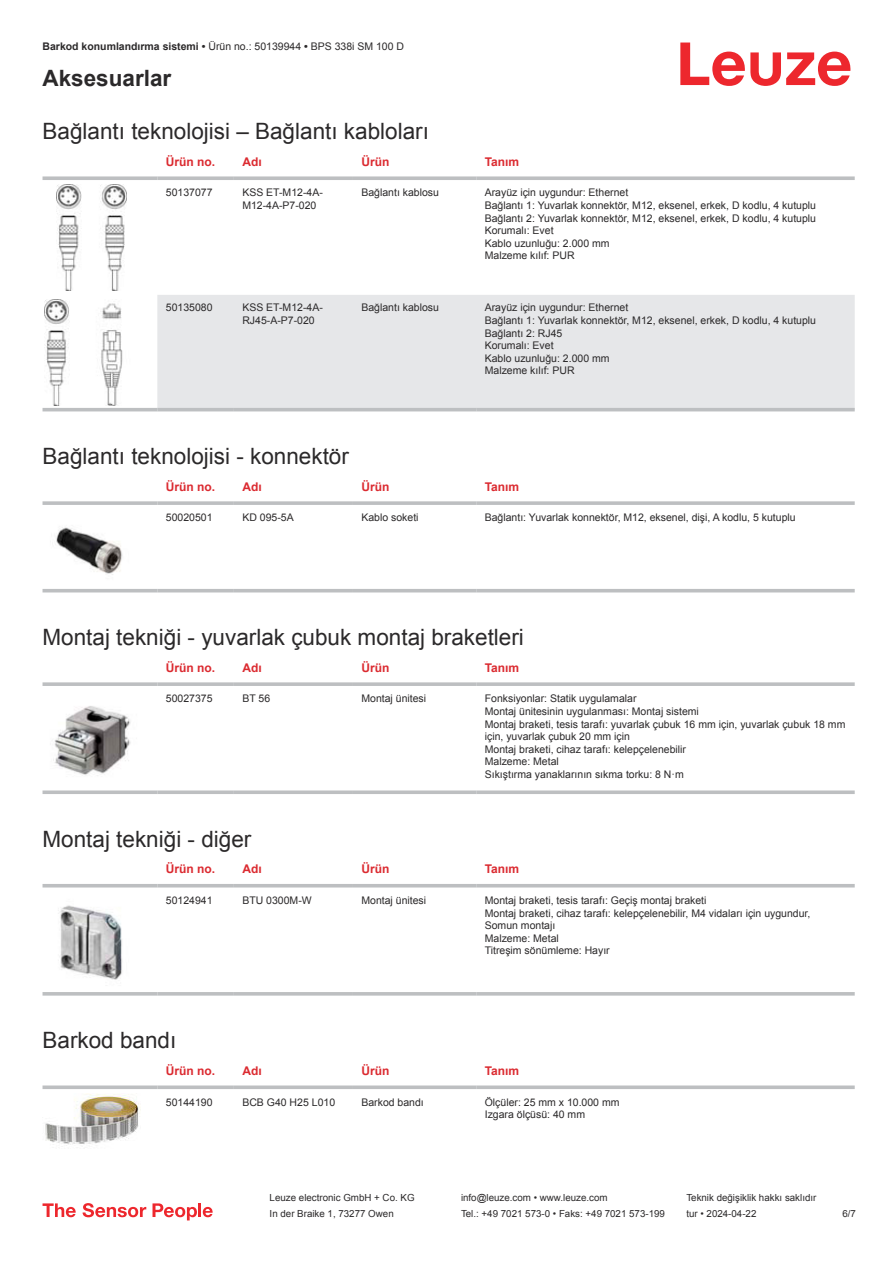
<style>
.page{position:relative;width:893px;height:1263px;background:#fff}
.page>*{position:absolute;margin:0;border:0;box-sizing:border-box;transform-origin:0 0}
.t1{font:22.5px "Arial";color:#2b292a}
.t2{font:700 22.5px "Arial";color:#2b292a}
.t3{font:700 12px "Arial";color:#db2a30}
.t4{font:10.5px/12.6px "Arial";color:#2b292a}
.t5{font:9.75px "Arial";color:#2b292a}
.s1{font-weight:700}
</style>
<div class="page">
<svg style="left:680px;top:43px;width:170px;height:43px"></svg>
<svg style="left:43px;top:190px;width:812px;height:222px"></svg>
<div style="left:157px;top:295px;width:698px;height:113px;background:#e6e7e9"></div>
<svg style="left:43px;top:176px;width:114px;height:4px"></svg>
<svg style="left:157px;top:176px;width:77px;height:4px"></svg>
<svg style="left:234px;top:176px;width:119px;height:4px"></svg>
<svg style="left:353px;top:176px;width:123px;height:4px"></svg>
<svg style="left:476px;top:176px;width:379px;height:4px;background:#c4c6c8"></svg>
<hr style="left:43px;top:408px;width:114px;height:3px;background:#bdbfc1">
<hr style="left:157px;top:408px;width:77px;height:3px;background:#bdbfc1">
<hr style="left:234px;top:408px;width:119px;height:3px;background:#bdbfc1">
<hr style="left:353px;top:408px;width:123px;height:3px;background:#bdbfc1">
<hr style="left:476px;top:408px;width:379px;height:3px;background:#bdbfc1">
<img style="left:56px;top:184px;width:70px;height:107px">
<img style="left:45px;top:299px;width:93px;height:106px">
<svg style="left:43px;top:592px;width:812px;height:1px"></svg>
<svg style="left:43px;top:501px;width:114px;height:4px"></svg>
<svg style="left:157px;top:501px;width:77px;height:4px"></svg>
<svg style="left:234px;top:501px;width:119px;height:4px"></svg>
<svg style="left:353px;top:501px;width:123px;height:4px"></svg>
<svg style="left:476px;top:501px;width:379px;height:4px;background:#c3c5c7"></svg>
<hr style="left:43px;top:589px;width:114px;height:3px;background:#bdbfc1">
<hr style="left:157px;top:589px;width:77px;height:3px;background:#bdbfc1">
<hr style="left:234px;top:589px;width:119px;height:3px;background:#bdbfc1">
<hr style="left:353px;top:589px;width:123px;height:3px;background:#bdbfc1">
<hr style="left:476px;top:589px;width:379px;height:3px;background:#bdbfc1">
<img style="left:56px;top:527px;width:67px;height:48px">
<svg style="left:43px;top:682px;width:114px;height:4px"></svg>
<svg style="left:157px;top:682px;width:77px;height:4px"></svg>
<svg style="left:234px;top:682px;width:119px;height:4px"></svg>
<svg style="left:353px;top:682px;width:123px;height:4px"></svg>
<svg style="left:476px;top:682px;width:379px;height:4px;background:#c3c5c7"></svg>
<svg style="left:43px;top:790px;width:114px;height:4px"></svg>
<svg style="left:157px;top:790px;width:77px;height:4px"></svg>
<svg style="left:234px;top:790px;width:119px;height:4px"></svg>
<svg style="left:353px;top:790px;width:123px;height:4px"></svg>
<svg style="left:476px;top:790px;width:379px;height:4px;background:#c5c6c8"></svg>
<img style="left:53px;top:706px;width:78px;height:70px">
<svg style="left:43px;top:887px;width:812px;height:109px"></svg>
<hr style="left:43px;top:884px;width:114px;height:3px;background:#bdbfc1">
<hr style="left:157px;top:884px;width:77px;height:3px;background:#bdbfc1">
<hr style="left:234px;top:884px;width:119px;height:3px;background:#bdbfc1">
<hr style="left:353px;top:884px;width:123px;height:3px;background:#bdbfc1">
<hr style="left:476px;top:884px;width:379px;height:3px;background:#bdbfc1">
<hr style="left:43px;top:992px;width:114px;height:3px;background:#bdbfc1">
<hr style="left:157px;top:992px;width:77px;height:3px;background:#bdbfc1">
<hr style="left:234px;top:992px;width:119px;height:3px;background:#bdbfc1">
<hr style="left:353px;top:992px;width:123px;height:3px;background:#bdbfc1">
<hr style="left:476px;top:992px;width:379px;height:3px;background:#bdbfc1">
<img style="left:43px;top:892px;width:97px;height:97px">
<svg style="left:43px;top:1085px;width:114px;height:4px"></svg>
<svg style="left:157px;top:1085px;width:77px;height:4px"></svg>
<svg style="left:234px;top:1085px;width:119px;height:4px"></svg>
<svg style="left:353px;top:1085px;width:123px;height:4px"></svg>
<svg style="left:476px;top:1085px;width:379px;height:4px;background:#c5c7c8"></svg>
<img style="left:45px;top:1093px;width:94px;height:52px">
<svg style="left:43px;top:1203px;width:33px;height:14px"></svg>
<svg style="left:83px;top:1203px;width:63px;height:14px"></svg>
<svg style="left:153px;top:1203px;width:44px;height:17px"></svg>
<hr style="left:198px;top:1203px;width:3px;height:14px;background:#ed272d">
<svg style="left:203px;top:1207px;width:10px;height:10px"></svg>
<p class="t4" style="left:43px;top:41px;width:363px"><span class="s1">Barkod konumlandırma sistemi •</span> Ürün no.: 50139944 <span class="s1">•</span> BPS 338i SM 100 D</p>
<h1 class="t2" style="left:43px;top:70px;width:130px">Aksesuarlar</h1>
<h1 class="t1" style="left:43px;top:116px;width:388px">Bağlantı teknolojisi – Bağlantı kabloları</h1>
<p class="t3" style="left:166px;top:153px;width:51px">Ürün no.</p>
<p class="t3" style="left:242px;top:153px;width:21px">Adı</p>
<p class="t3" style="left:361px;top:153px;width:29px">Ürün</p>
<p class="t3" style="left:485px;top:153px;width:36px">Tanım</p>
<p class="t4" style="left:166px;top:187px;width:48px">50137077</p>
<p class="t4" style="left:242px;top:186px;width:82px">KSS ET-M12-4A-<br>M12-4A-P7-020</p>
<p class="t4" style="left:361px;top:186px;width:79px">Bağlantı kablosu</p>
<p class="t4" style="left:485px;top:186px;width:333px">Arayüz için uygundur: Ethernet<br>Bağlantı 1: Yuvarlak konnektör, M12, eksenel, erkek, D kodlu, 4 kutuplu Bağlantı 2: Yuvarlak konnektör, M12, eksenel, erkek, D kodlu, 4 kutuplu Korumalı: Evet<br>Kablo uzunluğu: 2.000 mm<br>Malzeme kılıf: PUR</p>
<p class="t4" style="left:166px;top:302px;width:48px">50135080</p>
<p class="t4" style="left:242px;top:301px;width:82px">KSS ET-M12-4A-<br>RJ45-A-P7-020</p>
<p class="t4" style="left:361px;top:301px;width:79px">Bağlantı kablosu</p>
<p class="t4" style="left:485px;top:301px;width:333px">Arayüz için uygundur: Ethernet<br>Bağlantı 1: Yuvarlak konnektör, M12, eksenel, erkek, D kodlu, 4 kutuplu<br>Bağlantı 2: RJ45<br>Korumalı: Evet<br>Kablo uzunluğu: 2.000 mm<br>Malzeme kılıf: PUR</p>
<h1 class="t1" style="left:43px;top:441px;width:308px">Bağlantı teknolojisi - konnektör</h1>
<p class="t3" style="left:166px;top:478px;width:51px">Ürün no.</p>
<p class="t3" style="left:242px;top:478px;width:21px">Adı</p>
<p class="t3" style="left:361px;top:478px;width:29px">Ürün</p>
<p class="t3" style="left:485px;top:478px;width:36px">Tanım</p>
<p class="t4" style="left:166px;top:512px;width:48px">50020501</p>
<p class="t4" style="left:242px;top:511px;width:53px">KD 095-5A</p>
<p class="t4" style="left:361px;top:511px;width:59px">Kablo soketi</p>
<p class="t4" style="left:485px;top:511px;width:312px">Bağlantı: Yuvarlak konnektör, M12, eksenel, dişi, A kodlu, 5 kutuplu</p>
<h1 class="t1" style="left:43px;top:622px;width:483px">Montaj tekniği - yuvarlak çubuk montaj braketleri</h1>
<p class="t3" style="left:166px;top:659px;width:51px">Ürün no.</p>
<p class="t3" style="left:242px;top:659px;width:21px">Adı</p>
<p class="t3" style="left:361px;top:659px;width:29px">Ürün</p>
<p class="t3" style="left:485px;top:659px;width:36px">Tanım</p>
<p class="t4" style="left:166px;top:693px;width:48px">50027375</p>
<p class="t4" style="left:242px;top:693px;width:29px">BT 56</p>
<p class="t4" style="left:361px;top:693px;width:66px">Montaj ünitesi</p>
<p class="t4" style="left:485px;top:692px;width:362px">Fonksiyonlar: Statik uygulamalar<br>Montaj ünitesinin uygulanması: Montaj sistemi<br>Montaj braketi, tesis tarafı: yuvarlak çubuk 16 mm için, yuvarlak çubuk 18 mm için, yuvarlak çubuk 20 mm için<br>Montaj braketi, cihaz tarafı: kelepçelenebilir<br>Malzeme: Metal<br>Sıkıştırma yanaklarının sıkma torku: 8 N·m</p>
<h1 class="t1" style="left:43px;top:823px;width:210px">Montaj tekniği - diğer</h1>
<p class="t3" style="left:166px;top:860px;width:51px">Ürün no.</p>
<p class="t3" style="left:242px;top:860px;width:21px">Adı</p>
<p class="t3" style="left:361px;top:860px;width:29px">Ürün</p>
<p class="t3" style="left:485px;top:860px;width:36px">Tanım</p>
<p class="t4" style="left:166px;top:895px;width:48px">50124941</p>
<p class="t4" style="left:242px;top:895px;width:71px">BTU 0300M-W</p>
<p class="t4" style="left:361px;top:895px;width:66px">Montaj ünitesi</p>
<p class="t4" style="left:485px;top:894px;width:327px">Montaj braketi, tesis tarafı: Geçiş montaj braketi<br>Montaj braketi, cihaz tarafı: kelepçelenebilir, M4 vidaları için uygundur, Somun montajı<br>Malzeme: Metal<br>Titreşim sönümleme: Hayır</p>
<h1 class="t1" style="left:43px;top:1025px;width:135px">Barkod bandı</h1>
<p class="t3" style="left:166px;top:1062px;width:51px">Ürün no.</p>
<p class="t3" style="left:242px;top:1062px;width:21px">Adı</p>
<p class="t3" style="left:361px;top:1062px;width:29px">Ürün</p>
<p class="t3" style="left:485px;top:1062px;width:36px">Tanım</p>
<p class="t4" style="left:166px;top:1096px;width:48px">50144190</p>
<p class="t4" style="left:242px;top:1095px;width:94px">BCB G40 H25 L010</p>
<p class="t4" style="left:361px;top:1095px;width:64px">Barkod bandı</p>
<p class="t4" style="left:485px;top:1095px;width:136px">Ölçüler: 25 mm x 10.000 mm<br>Izgara ölçüsü: 40 mm</p>
<p class="t5" style="left:270px;top:1191px;width:146px">Leuze electronic GmbH + Co. KG</p>
<p class="t5" style="left:461px;top:1191px;width:148px">info@leuze.com • www.leuze.com</p>
<p class="t5" style="left:686px;top:1191px;width:132px">Teknik değişiklik hakkı saklıdır</p>
<p class="t5" style="left:270px;top:1207px;width:126px">In der Braike 1, 73277 Owen</p>
<p class="t5" style="left:461px;top:1207px;width:205px">Tel.: +49 7021 573-0 • Faks: +49 7021 573-199</p>
<p class="t5" style="left:686px;top:1207px;width:72px">tur • 2024-04-22</p>
<p class="t5" style="left:842px;top:1210px;width:15px">6 /7</p>
</div>
